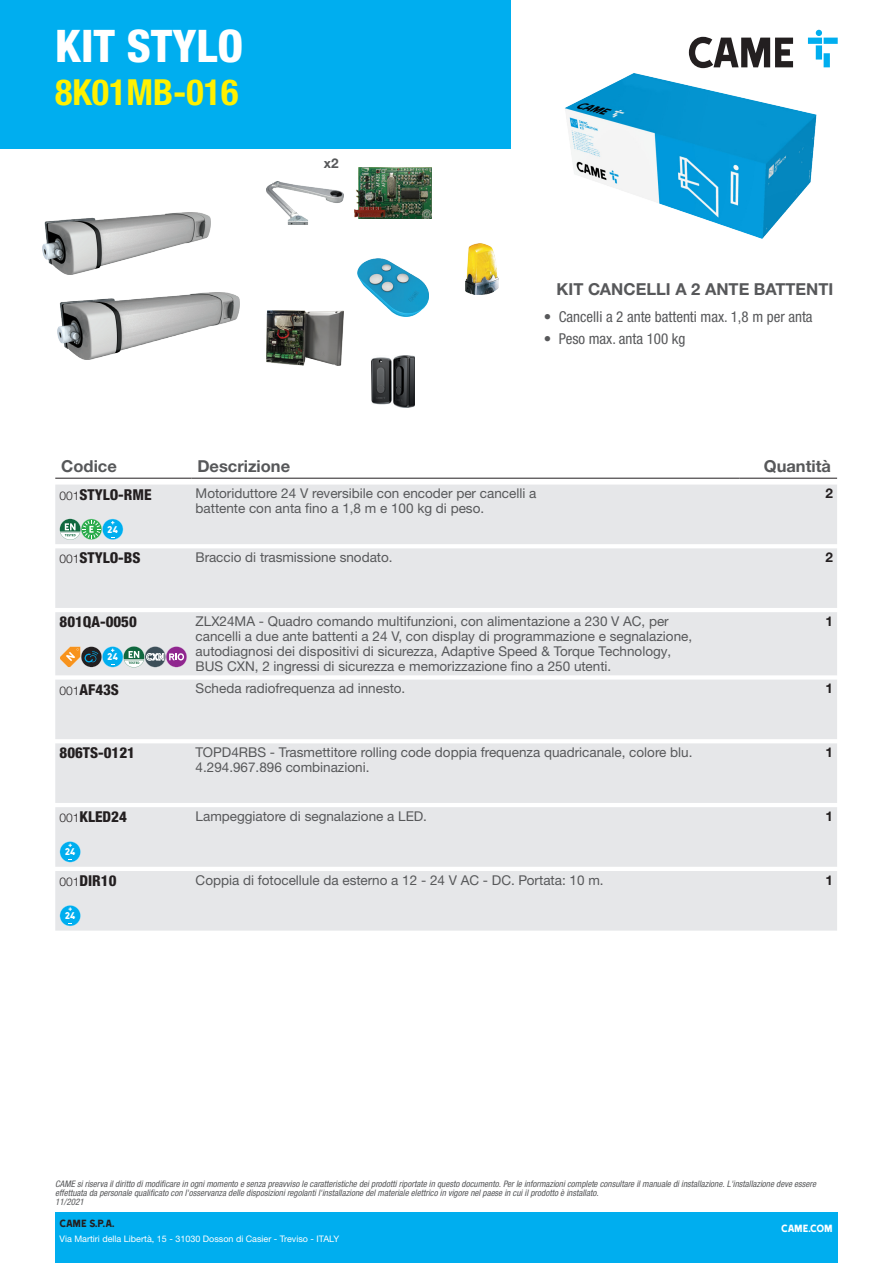
<style>
.page{position:relative;width:893px;height:1263px;background:#fff}
.page>*{position:absolute;margin:0;border:0;box-sizing:border-box;transform-origin:0 0}
.SeriesAndCode{font:800 condensed 45px "Helvetica Neue LTW1 G";color:#fff}
.t1{font:700 condensed 36px "Helvetica Neue LTW1 G";color:#fff101}
.Presentation{font:700 16.5px "Helvetica Neue LTW1 G";color:#57585a}
.Header_Right{font:700 16.5px "Helvetica Neue LTW1 G";color:#57585a}
.t2{font:800 condensed 15px "Helvetica Neue LTW1 G";color:#231f20}
.t3{font:condensed 15px "Helvetica Neue LTW1 G";color:#57585a}
.Description{font:13.5px/15px "Helvetica Neue LTW1 G";color:#57585a}
.Quantity{font:700 13.5px "Helvetica Neue LTW1 G";color:#231f20}
.Kit_Quantity{font:700 13.5px "Helvetica Neue LTW1 G";color:#57585a}
.t4{font:12px "Came Type";color:#231f20}
.t5{font:12px "Came Type";letter-spacing:-.025em;color:#fff}
.t6{font:11.25px "Came Type";color:#fff}
.t7{font:italic condensed 9px/9px "Helvetica Neue LTW1 G";color:#57585a}
.t8{font:9px "Helvetica Neue LTW1 G";color:#fff}
.s1{font-weight:300;font-stretch:normal;font-size:12px}
</style>
<div class="page">
<div style="left:0;top:0;width:510px;height:149px;background:#00aeef"></div>
<svg style="left:689px;top:37px;width:104px;height:31px"></svg>
<svg style="left:808px;top:30px;width:30px;height:37px"></svg>
<div style="left:55px;top:1212px;width:783px;height:51px;background:#00aeef"></div>
<img style="left:57px;top:292px;width:182px;height:67px">
<img style="left:266px;top:182px;width:77px;height:42px">
<img style="left:266px;top:311px;width:77px;height:54px">
<img style="left:355px;top:168px;width:77px;height:51px">
<img style="left:358px;top:258px;width:71px;height:59px">
<img style="left:372px;top:356px;width:43px;height:52px">
<img style="left:465px;top:244px;width:34px;height:51px">
<img style="left:565px;top:73px;width:252px;height:166px">
<hr style="left:55px;top:478px;width:136px;height:1px;background:#231f20">
<hr style="left:191px;top:478px;width:548px;height:1px;background:#231f20">
<hr style="left:739px;top:478px;width:98px;height:1px;background:#231f20">
<div style="left:55px;top:485px;width:782px;height:445px;background:#e6e7e9"></div>
<svg style="left:60px;top:519px;width:63px;height:21px"></svg>
<svg style="left:60px;top:646px;width:127px;height:21px;background:#909ca3"></svg>
<svg style="left:60px;top:841px;width:21px;height:21px"></svg>
<svg style="left:60px;top:905px;width:21px;height:21px"></svg>
<img style="left:42px;top:213px;width:169px;height:61px">
<p class="SeriesAndCode" style="left:55px;top:18px;width:189px">KIT STYLO</p>
<p class="t1" style="left:55px;top:71px;width:184px">8K01MB-016</p>
<p class="Kit_Quantity" style="left:324px;top:155px;width:16px">x2</p>
<p class="Presentation" style="left:557px;top:279px;width:278px">KIT CANCELLI A 2 ANTE BATTENTI</p>
<p class="t3" style="left:544px;top:308px;width:270px">• Cancelli a 2 ante battenti max. 1,8 m per anta</p>
<p class="t3" style="left:544px;top:330px;width:143px">• Peso max. anta 100 kg</p>
<p class="Presentation" style="left:61px;top:456px;width:57px">Codice</p>
<p class="Presentation" style="left:197px;top:456px;width:94px">Descrizione</p>
<p class="Header_Right" style="left:764px;top:456px;width:69px">Quantità</p>
<p class="t2" style="left:60px;top:485px;width:94px"><span class="s1">001</span>STYLO-RME</p>
<p class="Description" style="left:196px;top:486px;width:342px">Motoriduttore 24 V reversibile con encoder per cancelli a battente con anta fino a 1,8 m e 100 kg di peso.</p>
<p class="Quantity" style="left:825px;top:485px;width:9px">2</p>
<p class="t6" style="left:107px;top:523px;width:12px">24</p>
<p class="t2" style="left:60px;top:549px;width:83px"><span class="s1">001</span>STYLO-BS</p>
<p class="Description" style="left:196px;top:550px;width:198px">Braccio di trasmissione snodato.</p>
<p class="Quantity" style="left:825px;top:549px;width:9px">2</p>
<p class="t2" style="left:60px;top:613px;width:79px">801QA-0050</p>
<p class="Description" style="left:196px;top:614px;width:498px">ZLX24MA - Quadro comando multifunzioni, con alimentazione a 230 V AC, per cancelli a due ante battenti a 24 V, con display di programmazione e segnalazione, autodiagnosi dei dispositivi di sicurezza, Adaptive Speed &amp; Torque Technology, BUS CXN, 2 ingressi di sicurezza e memorizzazione fino a 250 utenti.</p>
<p class="Quantity" style="left:825px;top:613px;width:9px">1</p>
<p class="t6" style="left:107px;top:651px;width:12px">24</p>
<p class="t2" style="left:60px;top:680px;width:61px"><span class="s1">001</span>AF43S</p>
<p class="Description" style="left:196px;top:681px;width:211px">Scheda radiofrequenza ad innesto.</p>
<p class="Quantity" style="left:825px;top:680px;width:9px">1</p>
<p class="t2" style="left:60px;top:744px;width:77px">806TS-0121</p>
<p class="Description" style="left:196px;top:745px;width:498px">TOPD4RBS - Trasmettitore rolling code doppia frequenza quadricanale, colore blu.</p>
<p class="Description" style="left:196px;top:760px;width:175px">4.294.967.896 combinazioni.</p>
<p class="Quantity" style="left:825px;top:744px;width:9px">1</p>
<p class="t2" style="left:60px;top:808px;width:69px"><span class="s1">001</span>KLED24</p>
<p class="Description" style="left:196px;top:809px;width:233px">Lampeggiatore di segnalazione a LED.</p>
<p class="Quantity" style="left:825px;top:808px;width:9px">1</p>
<p class="t6" style="left:65px;top:846px;width:12px">24</p>
<p class="t2" style="left:60px;top:871px;width:59px"><span class="s1">001</span>DIR10</p>
<p class="Description" style="left:196px;top:872px;width:410px">Coppia di fotocellule da esterno a 12 - 24 V AC - DC. Portata: 10 m.</p>
<p class="Quantity" style="left:825px;top:872px;width:9px">1</p>
<p class="t6" style="left:65px;top:910px;width:12px">24</p>
<p class="t7" style="left:55px;top:1179px;width:762px">CAME si riserva il diritto di modificare in ogni momento e senza preavviso le caratteristiche dei prodotti riportate in questo documento. Per le informazioni complete consultare il manuale di installazione. L'installazione deve essere effettuata da personale qualificato con l'osservanza delle disposizioni regolanti l'installazione del materiale elettrico in vigore nel paese in cui il prodotto è installato.<br>11/2021</p>
<p class="t4" style="left:60px;top:1217px;width:57px">CAME S.P.A.</p>
<p class="t8" style="left:60px;top:1233px;width:281px">Via Martiri della Libertà, 15 - 31030 Dosson di Casier - Treviso - ITALY</p>
<p class="t5" style="left:781px;top:1222px;width:53px">CAME.COM</p>
</div>
